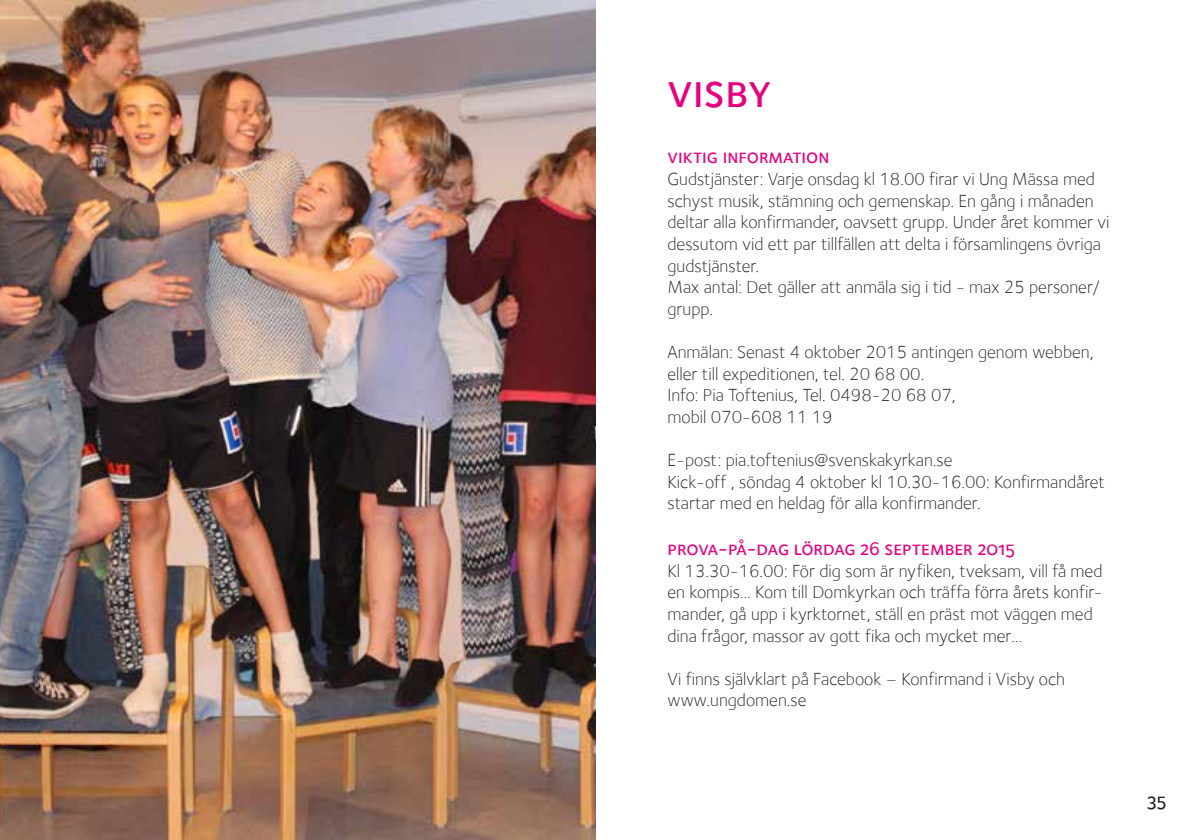
<style>
.page{position:relative;width:1191px;height:840px;background:#fff}
.page>*{position:absolute;margin:0;border:0;box-sizing:border-box;transform-origin:0 0}
.t1{font:48px "Foundry Sterling Medium Expert";color:#e6007e}
.t2{font:20px "Foundry Sterling Medium Expert";color:#e6007e}
.t3{font:20px "Foundry Sterling Medium Expert";color:#1d1d1b}
.t4{font:300 18px/21.6px "Foundry Sterling";color:#1d1d1b}
</style>
<div class="page">
<img style="left:0;top:0;width:595px;height:839px">
<h1 class="t1" style="left:667px;top:62px;width:105px">visby</h1>
<p class="t2" style="left:667px;top:145px;width:163px">viktig information</p>
<p class="t4" style="left:667px;top:168px;width:443px">Gudstjänster: Varje onsdag kl 18.00 firar vi Ung Mässa med schyst musik, stämning och gemenskap. En gång i månaden deltar alla konfirmander, oavsett grupp. Under året kommer vi dessutom vid ett par tillfällen att delta i församlingens övriga gudstjänster.<br>Max antal: Det gäller att anmäla sig i tid - max 25 personer/ grupp.</p>
<p class="t4" style="left:667px;top:341px;width:427px">Anmälan: Senast 4 oktober 2015 antingen genom webben, eller till expeditionen, tel. 20 68 00.<br>Info: Pia Toftenius, Tel. 0498-20 68 07,<br>mobil 070-608 11 19</p>
<p class="t4" style="left:667px;top:449px;width:439px">E-post: pia.toftenius@svenskakyrkan.se<br>Kick-off , söndag 4 oktober kl 10.30-16.00: Konfirmandåret startar med en heldag för alla konfirmander.</p>
<p class="t2" style="left:667px;top:536px;width:349px">prova-på-dag lördag 26 september 2015</p>
<p class="t4" style="left:667px;top:559px;width:436px">Kl 13.30-16.00: För dig som är nyfiken, tveksam, vill få med en kompis… Kom till Domkyrkan och träffa förra årets konfir&shy;mander, gå upp i kyrktornet, ställ en präst mot väggen med dina frågor, massor av gott fika och mycket mer…</p>
<p class="t4" style="left:667px;top:667px;width:399px">Vi finns självklart på Facebook – Konfirmand i Visby och www.ungdomen.se</p>
<p class="t3" style="left:1147px;top:787px;width:20px">35</p>
</div>
